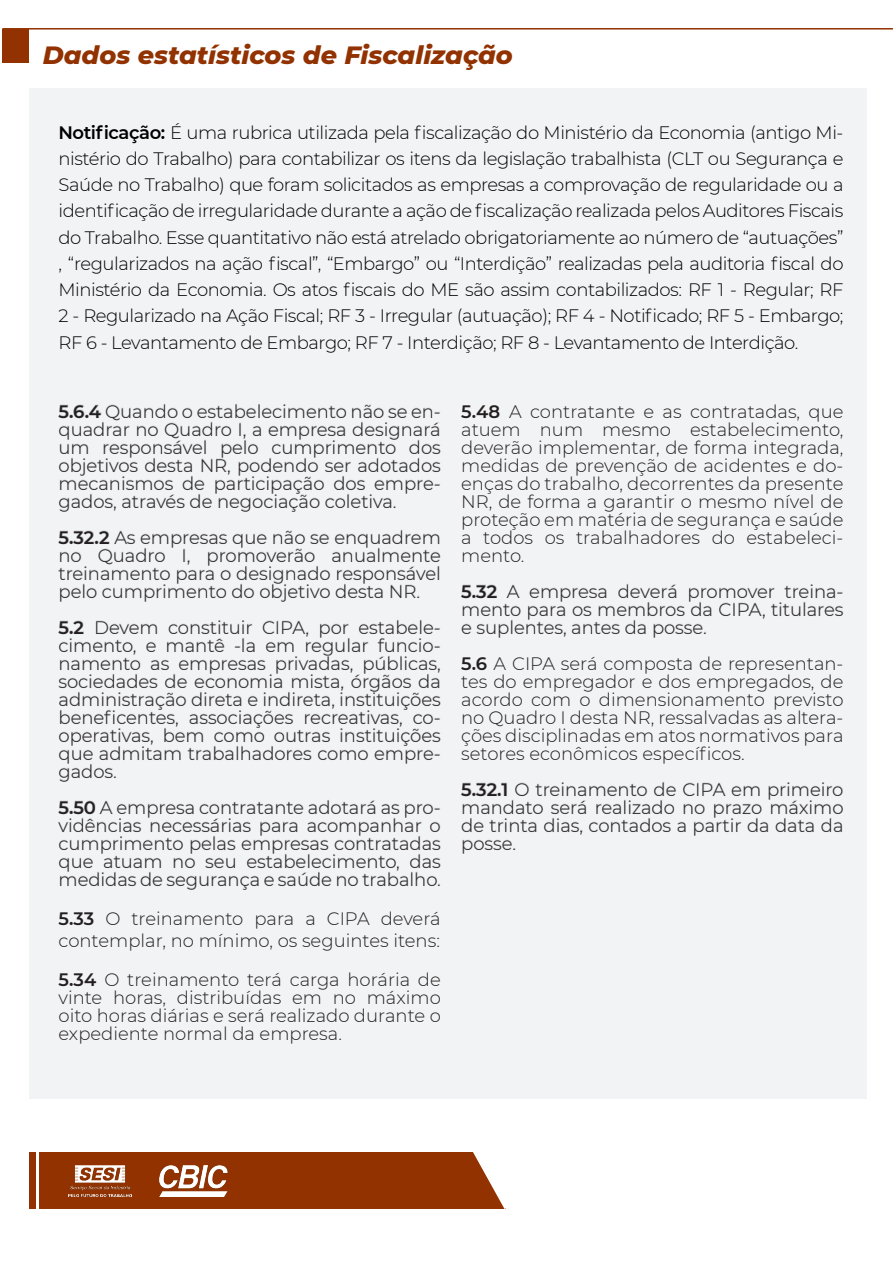
<style>
.page{position:relative;width:893px;height:1263px;background:#fff}
.page>*{position:absolute;margin:0;border:0;box-sizing:border-box;transform-origin:0 0}
.t1{font:italic 800 25.5px "Montserrat";color:#913200}
.t2{font:300 18px/18px "Montserrat";color:#231f20;text-align:justify}
.t3{font:300 18px/26.2px "Montserrat";letter-spacing:-.025em;color:#000;text-align:justify}
.s1{font-weight:600}
</style>
<div class="page">
<hr style="left:2px;top:28px;width:891px;height:2px;background:#913200">
<div style="left:29px;top:89px;width:837px;height:1010px;background:#f2f3f4"></div>
<div style="left:2px;top:29px;width:27px;height:34px;background:#913200"></div>
<div style="left:29px;top:1152px;width:476px;height:57px;background:#913200"></div>
<svg style="left:473px;top:1152px;width:33px;height:57px"></svg>
<hr style="left:36px;top:1148px;width:3px;height:64px;background:#fff">
<img style="left:160px;top:1166px;width:68px;height:30px">
<svg style="left:58px;top:404px;width:383px;height:108px"></svg>
<svg style="left:58px;top:530px;width:383px;height:72px"></svg>
<svg style="left:58px;top:620px;width:383px;height:162px"></svg>
<svg style="left:58px;top:800px;width:383px;height:90px"></svg>
<svg style="left:461px;top:584px;width:383px;height:54px"></svg>
<svg style="left:461px;top:782px;width:382px;height:72px"></svg>
<img style="left:69px;top:1165px;width:63px;height:31px">
<p class="t1" style="left:43px;top:36px;width:472px">Dados estatísticos de Fiscalização</p>
<p class="t3" style="left:59px;top:119px;width:787px"><span class="s1">Notificação:</span> É uma rubrica utilizada pela fiscalização do Ministério da Economia (antigo Mi&shy;nistério do Trabalho) para contabilizar os itens da legislação trabalhista (CLT ou Segurança e Saúde no Trabalho) que foram solicitados as empresas a comprovação de regularidade ou a identificação de irregularidade durante a ação de fiscalização realizada pelos Auditores Fiscais do Trabalho. Esse quantitativo não está atrelado obrigatoriamente ao número de “autuações” , “regularizados na ação fiscal”, “Embargo” ou “Interdição” realizadas pela auditoria fiscal do Ministério da Economia. Os atos fiscais do ME são assim contabilizados: RF 1 - Regular; RF 2 - Regularizado na Ação Fiscal; RF 3 - Irregular (autuação); RF 4 - Notificado; RF 5 - Embargo; RF 6 - Levantamento de Embargo; RF 7 - Interdição; RF 8 - Levantamento de Interdição.</p>
<p class="t2" style="left:59px;top:402px;width:384px"><span class="s1">5.6.4</span> Quando o estabelecimento não se en&shy;quadrar no Quadro I, a empresa designará um responsável pelo cumprimento dos objetivos desta NR, podendo ser adotados mecanismos de participação dos empre&shy;gados, através de negociação coletiva.</p>
<p class="t2" style="left:59px;top:528px;width:384px"><span class="s1">5.32.2</span> As empresas que não se enquadrem no Quadro I, promoverão anualmente treinamento para o designado responsável pelo cumprimento do objetivo desta NR.</p>
<p class="t2" style="left:59px;top:618px;width:384px"><span class="s1">5.2</span> Devem constituir CIPA, por estabele&shy;cimento, e mantê -la em regular funcio&shy;namento as empresas privadas, públicas, sociedades de economia mista, órgãos da administração direta e indireta, instituições beneficentes, associações recreativas, co&shy;operativas, bem como outras instituições que admitam trabalhadores como empre&shy;gados.</p>
<p class="t2" style="left:59px;top:798px;width:384px"><span class="s1">5.50</span> A empresa contratante adotará as pro&shy;vidências necessárias para acompanhar o cumprimento pelas empresas contratadas que atuam no seu estabelecimento, das medidas de segurança e saúde no trabalho.</p>
<p class="t2" style="left:59px;top:907px;width:384px;line-height:21.6px"><span class="s1">5.33</span> O treinamento para a CIPA deverá contemplar, no mínimo, os seguintes itens:</p>
<p class="t2" style="left:59px;top:970px;width:384px"><span class="s1">5.34</span> O treinamento terá carga horária de vinte horas, distribuídas em no máximo oito horas diárias e será realizado durante o expediente normal da empresa.</p>
<p class="t2" style="left:461px;top:402px;width:384px"><span class="s1">5.48</span> A contratante e as contratadas, que atuem num mesmo estabelecimento, deverão implementar, de forma integrada, medidas de prevenção de acidentes e do&shy;enças do trabalho, decorrentes da presente NR, de forma a garantir o mesmo nível de proteção em matéria de segurança e saúde a todos os trabalhadores do estabeleci&shy;mento.</p>
<p class="t2" style="left:461px;top:582px;width:384px"><span class="s1">5.32</span> A empresa deverá promover treina&shy;mento para os membros da CIPA, titulares e suplentes, antes da posse.</p>
<p class="t2" style="left:461px;top:654px;width:384px"><span class="s1">5.6</span> A CIPA será composta de representan&shy;tes do empregador e dos empregados, de acordo com o dimensionamento previsto no Quadro I desta NR, ressalvadas as altera&shy;ções disciplinadas em atos normativos para setores econômicos específicos.</p>
<p class="t2" style="left:461px;top:780px;width:384px"><span class="s1">5.32.1</span> O treinamento de CIPA em primeiro mandato será realizado no prazo máximo de trinta dias, contados a partir da data da posse.</p>
</div>
